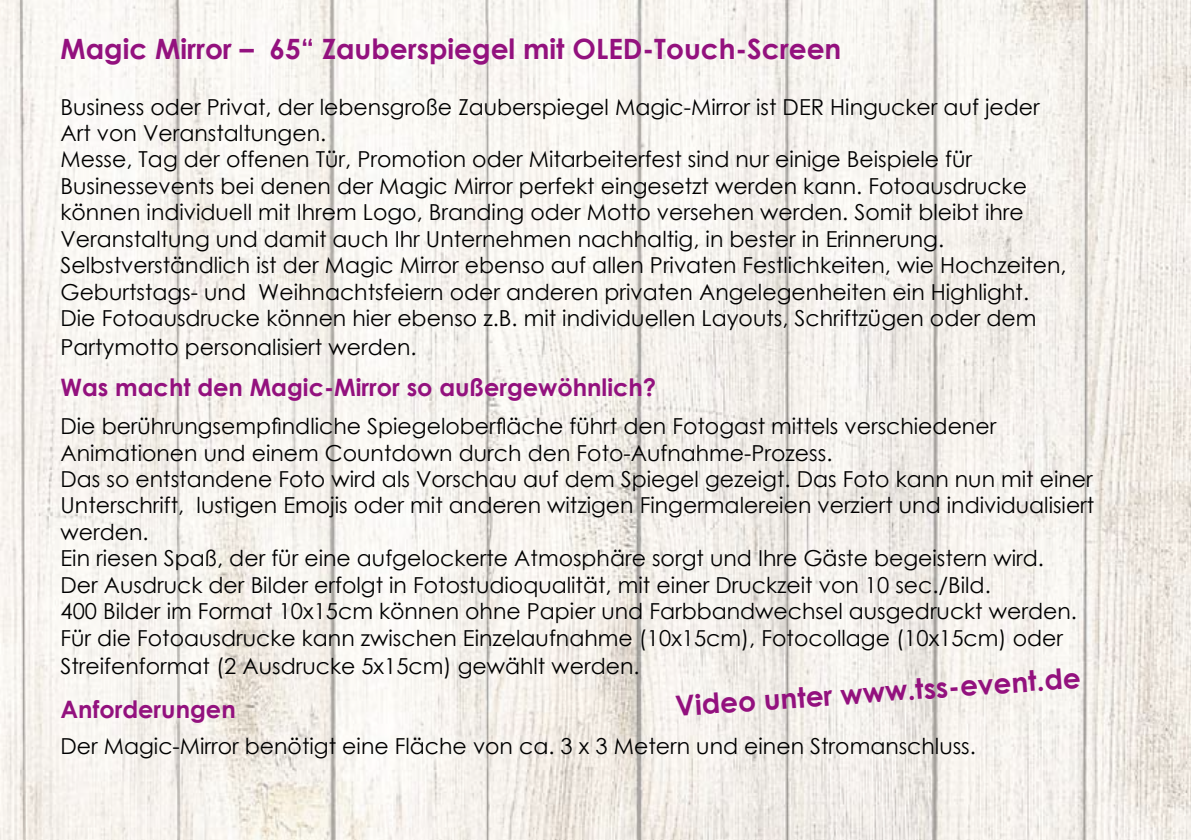
<style>
.page{position:relative;width:1191px;height:840px;background:#fff}
.page>*{position:absolute;margin:0;border:0;box-sizing:border-box;transform-origin:0 0}
.t1{font:700 28px "Century Gothic";color:#93117e}
.t2{font:700 24px "Century Gothic";color:#93117e}
.t3{font:22px/26.4px "Century Gothic";color:#000}
</style>
<div class="page">
<img style="left:0;top:0;width:1191px;height:839px">
<p class="t1" style="left:60px;top:28px;width:782px">Magic Mirror – 65“ Zauberspiegel mit OLED-Touch-Screen</p>
<p class="t3" style="left:60px;top:93px;width:1007px">Business oder Privat, der lebensgroße Zauberspiegel Magic-Mirror ist DER Hingucker auf jeder Art von Veranstaltungen.<br>Messe, Tag der offenen Tür, Promotion oder Mitarbeiterfest sind nur einige Beispiele für Businessevents bei denen der Magic Mirror perfekt eingesetzt werden kann. Fotoausdrucke können individuell mit Ihrem Logo, Branding oder Motto versehen werden. Somit bleibt ihre Veranstaltung und damit auch Ihr Unternehmen nachhaltig, in bester in Erinnerung.<br>Selbstverständlich ist der Magic Mirror ebenso auf allen Privaten Festlichkeiten, wie Hochzeiten, Geburtstags- und Weihnachtsfeiern oder anderen privaten Angelegenheiten ein Highlight.<br>Die Fotoausdrucke können hier ebenso z.B. mit individuellen Layouts, Schriftzügen oder dem</p>
<p class="t3" style="left:60px;top:333px;width:358px">Partymotto personalisiert werden.</p>
<p class="t2" style="left:60px;top:368px;width:597px">Was macht den Magic-Mirror so außergewöhnlich?</p>
<p class="t3" style="left:60px;top:412px;width:1035px">Die berührungsempfindliche Spiegeloberfläche führt den Fotogast mittels verschiedener Animationen und einem Countdown durch den Foto-Aufnahme-Prozess.<br>Das so entstandene Foto wird als Vorschau auf dem Spiegel gezeigt. Das Foto kann nun mit einer Unterschrift, lustigen Emojis oder mit anderen witzigen Fingermalereien verziert und individualisiert werden.<br>Ein riesen Spaß, der für eine aufgelockerte Atmosphäre sorgt und Ihre Gäste begeistern wird.<br>Der Ausdruck der Bilder erfolgt in Fotostudioqualität, mit einer Druckzeit von 10 sec./Bild.<br>400 Bilder im Format 10x15cm können ohne Papier und Farbbandwechsel ausgedruckt werden.<br>Für die Fotoausdrucke kann zwischen Einzelaufnahme (10x15cm), Fotocollage (10x15cm) oder</p>
<p class="t3" style="left:60px;top:652px;width:580px">Streifenformat (2 Ausdrucke 5x15cm) gewählt werden.</p>
<p class="t2" style="left:60px;top:690px;width:177px">Anforderungen</p>
<p class="t3" style="left:60px;top:732px;width:917px">Der Magic-Mirror benötigt eine Fläche von ca. 3 x 3 Metern und einen Stromanschluss.</p>
<p class="t1" style="left:674px;top:684px;width:408px;rotate:-4deg">Video unter www.tss-event.de</p>
</div>
